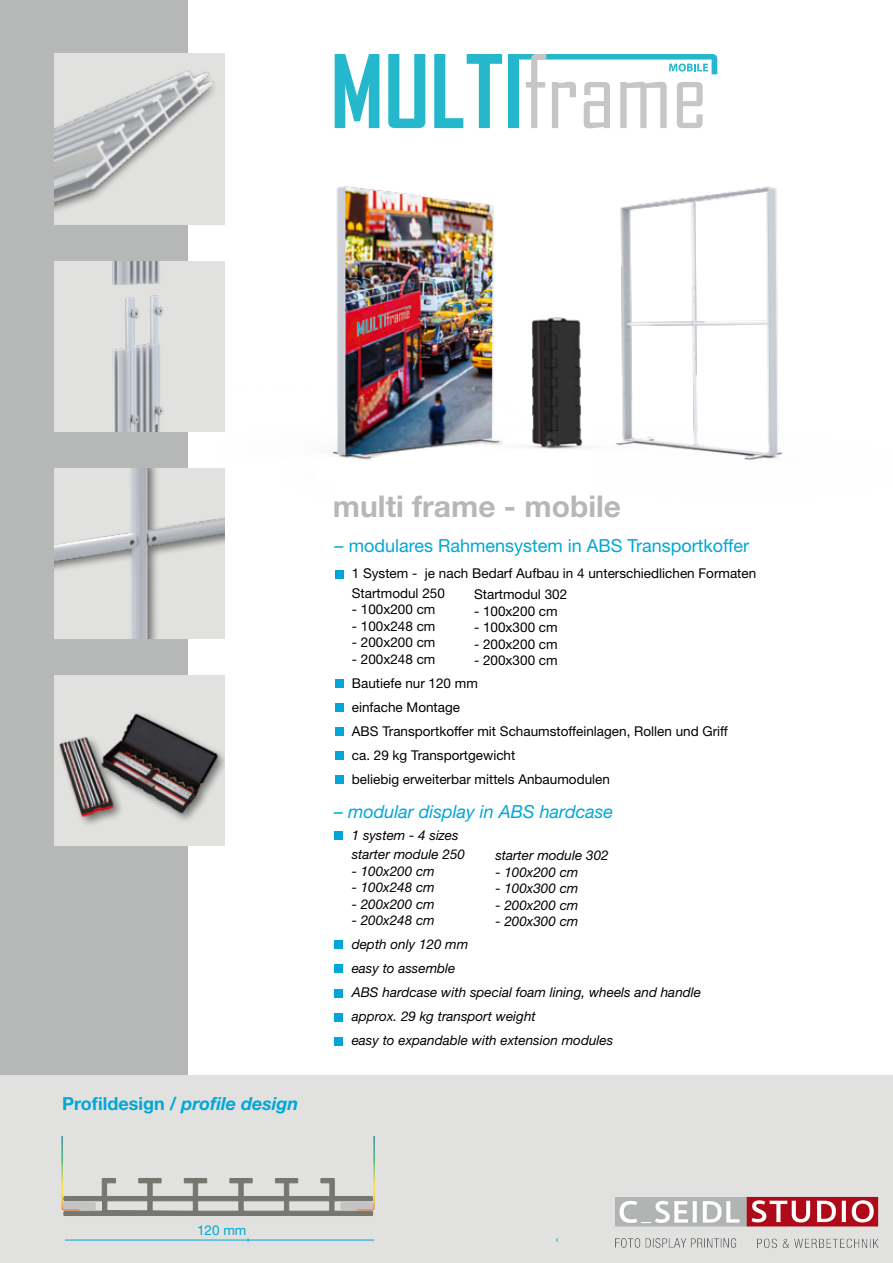
<style>
.page{position:relative;width:893px;height:1263px;background:#fff}
.page>*{position:absolute;margin:0;border:0;box-sizing:border-box;transform-origin:0 0}
.t1{font:700 30px "Helvetica Neue LT Std";color:#b6b7b7}
.t2{font:18px "Helvetica Neue LT Std";color:#00a7d6}
.t3{font:italic 18px "Helvetica Neue LT Std";color:#00a7d6}
.t4{font:700 18px "Helvetica Neue LT Std";color:#00a7d6}
.t5{font:13.5px/24px "Helvetica Neue LT Std";color:#000}
.t6{font:italic 13.5px/24px "Helvetica Neue LT Std";color:#000}
.t7{font:13.5px "Helvetica Neue LT Std";color:#00a7d6}
.s1{font-style:italic}
</style>
<div class="page">
<div style="left:0;top:0;width:187px;height:1263px;background:#b6b7b7"></div>
<div style="left:0;top:1076px;width:893px;height:187px;background:#e1e1e0"></div>
<svg style="left:335px;top:54px;width:44px;height:74px"></svg>
<svg style="left:388px;top:54px;width:37px;height:74px"></svg>
<svg style="left:434px;top:54px;width:68px;height:74px"></svg>
<svg style="left:508px;top:54px;width:209px;height:74px"></svg>
<img style="left:54px;top:468px;width:170px;height:171px">
<hr style="left:65px;top:1240px;width:309px;height:1px;background:#00a7d6">
<img style="left:54px;top:261px;width:133px;height:170px">
<div style="left:54px;top:676px;width:170px;height:170px;background:#e1e1e0"></div>
<img style="left:59px;top:713px;width:165px;height:112px">
<img style="left:54px;top:53px;width:170px;height:171px">
<svg style="left:62px;top:1136px;width:313px;height:80px"></svg>
<div style="left:335px;top:570px;width:8px;height:8px;background:#00a7d6"></div>
<div style="left:335px;top:679px;width:8px;height:9px;background:#00a7d6"></div>
<div style="left:335px;top:703px;width:8px;height:9px;background:#00a7d6"></div>
<div style="left:335px;top:727px;width:8px;height:9px;background:#00a7d6"></div>
<div style="left:335px;top:751px;width:8px;height:9px;background:#00a7d6"></div>
<div style="left:335px;top:775px;width:8px;height:9px;background:#00a7d6"></div>
<img style="left:187px;top:159px;width:246px;height:344px">
<img style="left:648px;top:187px;width:135px;height:273px">
<img style="left:386px;top:198px;width:262px;height:305px">
<div style="left:335px;top:831px;width:8px;height:9px;background:#00a7d6"></div>
<div style="left:335px;top:941px;width:8px;height:8px;background:#00a7d6"></div>
<div style="left:335px;top:965px;width:8px;height:8px;background:#00a7d6"></div>
<div style="left:335px;top:989px;width:8px;height:8px;background:#00a7d6"></div>
<div style="left:335px;top:1013px;width:8px;height:8px;background:#00a7d6"></div>
<div style="left:335px;top:1037px;width:8px;height:8px;background:#00a7d6"></div>
<img style="left:615px;top:1196px;width:264px;height:52px">
<h2 class="t4" style="left:62px;top:1092px;width:238px">Profildesign / <span class="s1">profile design</span></h2>
<h1 class="t1" style="left:333px;top:487px;width:290px">multi frame - mobile</h1>
<h2 class="t2" style="left:335px;top:535px;width:416px">– modulares Rahmensystem in ABS Transportkoffer</h2>
<p class="t5" style="left:352px;top:564px;width:406px;line-height:19.5px">1 System - je nach Bedarf Aufbau in 4 unterschiedlichen Formaten<br>Startmodul 250</p>
<p class="t5" style="left:352px;top:597px;width:85px">- 100x200 cm</p>
<p class="t5" style="left:352px;top:614px;width:85px">- 100x248 cm</p>
<p class="t5" style="left:352px;top:630px;width:85px">- 200x200 cm</p>
<p class="t5" style="left:352px;top:647px;width:378px">- 200x248 cm<br>Bautiefe nur 120 mm<br>einfache Montage<br>ABS Transportkoffer mit Schaumstoffeinlagen, Rollen und Griff ca. 29 kg Transportgewicht<br>beliebig erweiterbar mittels Anbaumodulen</p>
<p class="t5" style="left:474px;top:582px;width:95px">Startmodul 302</p>
<p class="t5" style="left:474px;top:599px;width:85px">- 100x200 cm</p>
<p class="t5" style="left:474px;top:615px;width:85px">- 100x300 cm</p>
<p class="t5" style="left:474px;top:632px;width:85px">- 200x200 cm</p>
<p class="t5" style="left:474px;top:648px;width:85px">- 200x300 cm</p>
<h2 class="t3" style="left:334px;top:800px;width:281px">– modular display in ABS hardcase</h2>
<p class="t6" style="left:495px;top:843px;width:115px">starter module 302</p>
<p class="t6" style="left:495px;top:860px;width:85px">- 100x200 cm</p>
<p class="t6" style="left:495px;top:876px;width:85px">- 100x300 cm</p>
<p class="t6" style="left:495px;top:893px;width:85px">- 200x200 cm</p>
<p class="t6" style="left:495px;top:909px;width:85px">- 200x300 cm</p>
<p class="t6" style="left:352px;top:825px;width:115px;line-height:19.5px">1 system - 4 sizes starter module 250</p>
<p class="t6" style="left:352px;top:859px;width:85px">- 100x200 cm</p>
<p class="t6" style="left:352px;top:875px;width:85px">- 100x248 cm</p>
<p class="t6" style="left:352px;top:892px;width:85px">- 200x200 cm</p>
<p class="t6" style="left:352px;top:908px;width:351px">- 200x248 cm<br>depth only 120 mm<br>easy to assemble<br>ABS hardcase with special foam lining, wheels and handle approx. 29 kg transport weight<br>easy to expandable with extension modules</p>
<p class="t7" style="left:197px;top:1222px;width:51px">120 mm</p>
</div>
